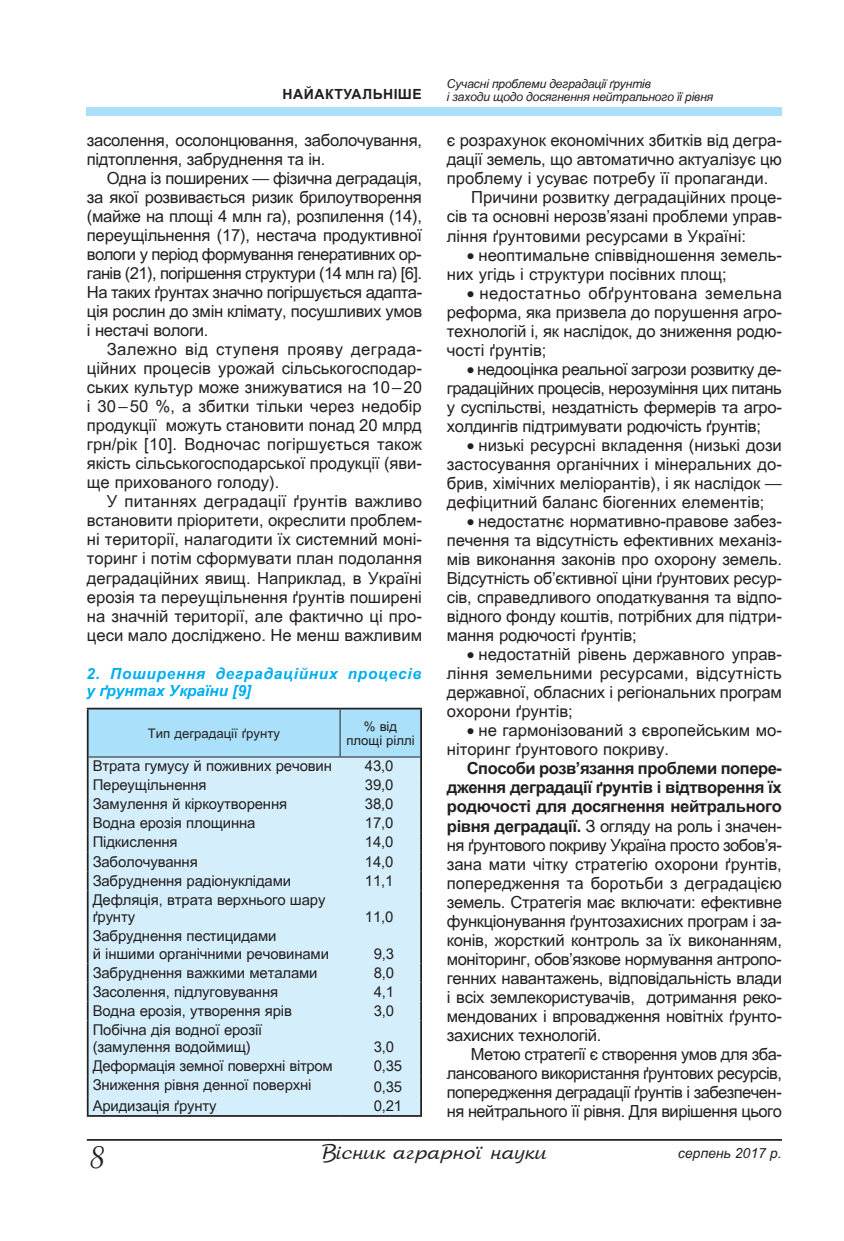
<style>
.page{position:relative;width:844px;height:1241px;background:#fff}
.page>*{position:absolute;margin:0;border:0;box-sizing:border-box;transform-origin:0 0}
.t1{font:italic 31.5px "Lazurski C";color:#231f20}
.t2{font:21px "AS Arbat";color:#231f20}
.t3{font:16.62px/19.1px "Visnyk";letter-spacing:-.01em;color:#231f20;text-align:justify}
.t4{font:italic 700 15.4px/17.2px "Visnyk";letter-spacing:.045em;color:#00aeef}
.t5{font:14.88px/17.5px "Visnyk";letter-spacing:-.01em;color:#231f20}
.t6{font:700 14px "Arial";letter-spacing:.035em;color:#231f20}
.t7{font:italic 14px "Visnyk";color:#231f20}
.t8{font:13.12px/14px "Visnyk";color:#231f20;text-align:center}
.t9{font:italic 12.25px/13.5px "Visnyk";letter-spacing:-.02em;color:#231f20}
.s1{font-weight:700}
</style>
<div class="page">
<div style="left:87px;top:108px;width:694px;height:8px;background:#aae0f9"></div>
<hr style="left:87px;top:1138px;width:694px;height:2px;background:#231f20">
<div style="left:89px;top:890px;width:331px;height:224px;background:#d4effb"></div>
<hr style="left:87px;top:707px;width:253px;height:2px;background:#231f20">
<hr style="left:340px;top:707px;width:82px;height:2px;background:#231f20">
<svg style="left:87px;top:708px;width:335px;height:182px;background:#c4e5f4"></svg>
<hr style="left:87px;top:890px;width:2px;height:36px;background:#231f20">
<hr style="left:420px;top:890px;width:2px;height:36px;background:#231f20">
<hr style="left:87px;top:926px;width:2px;height:37px;background:#231f20">
<hr style="left:420px;top:926px;width:2px;height:37px;background:#231f20">
<svg style="left:87px;top:963px;width:2px;height:57px"></svg>
<svg style="left:420px;top:963px;width:2px;height:57px"></svg>
<hr style="left:87px;top:1020px;width:2px;height:36px;background:#231f20">
<hr style="left:420px;top:1020px;width:2px;height:36px;background:#231f20">
<svg style="left:87px;top:1056px;width:2px;height:19px"></svg>
<svg style="left:420px;top:1056px;width:2px;height:19px"></svg>
<hr style="left:87px;top:1075px;width:2px;height:21px;background:#231f20">
<hr style="left:420px;top:1075px;width:2px;height:21px;background:#231f20">
<svg style="left:87px;top:1096px;width:2px;height:18px"></svg>
<svg style="left:420px;top:1096px;width:2px;height:18px"></svg>
<hr style="left:87px;top:1114px;width:253px;height:2px;background:#231f20">
<hr style="left:340px;top:1114px;width:82px;height:2px;background:#231f20">
<p class="t6" style="left:282px;top:84px;width:140px">Найактуальніше</p>
<p class="t9" style="left:446px;top:77px;width:268px">Сучасні проблеми деградації ґрунтів<br>і заходи щодо досягнення нейтрального її рівня</p>
<p class="t3" style="left:87px;top:131px;width:336px">засолення, осолонцювання, заболочування, підтоплення, забруднення та ін.</p>
<p class="t3" style="left:87px;top:169px;width:337px;text-indent:20px">Одна із поширених — фізична деградація, за якої розвивається ризик брилоутворення (майже на площі 4 млн га), розпилення (14), переущільнення (17), нестача продуктивної вологи у період формування генеративних ор&shy;ганів (21), погіршення структури (14 млн га) [6].<br>На таких ґрунтах значно погіршується адапта&shy;ція рослин до змін клімату, посушливих умов і нестачі вологи.</p>
<p class="t3" style="left:87px;top:340px;width:337px;text-indent:20px">Залежно від ступеня прояву деграда&shy;ційних процесів урожай сільськогосподар&shy;ських культур може знижуватися на 10–20 і 30–50 %, а збитки тільки через недобір продукції можуть становити понад 20 млрд грн/рік [10]. Водночас погіршується також якість сільськогосподарської продукції (яви&shy;ще прихованого голоду).</p>
<p class="t3" style="left:87px;top:492px;width:337px;text-indent:20px">У питаннях деградації ґрунтів важливо встановити пріоритети, окреслити проблем&shy;ні території, налагодити їх системний моні&shy;торинг і потім сформувати план подолання деградаційних явищ. Наприклад, в Україні ерозія та переущільнення ґрунтів поширені на значній території, але фактично ці про&shy;цеси мало досліджено. Не менш важливим</p>
<p class="t4" style="left:87px;top:664px;width:336px">2. Поширення деградаційних процесів у ґрунтах України [9]</p>
<p class="t8" style="left:148px;top:725px;width:133px">Тип деградації ґрунту</p>
<p class="t8" style="left:346px;top:718px;width:70px">% від площі ріллі</p>
<p class="t5" style="left:93px;top:757px;width:241px">Втрата гумусу й поживних речовин</p>
<p class="t5" style="left:365px;top:757px;width:30px">43,0</p>
<p class="t5" style="left:93px;top:776px;width:115px">Переущільнення</p>
<p class="t5" style="left:365px;top:776px;width:30px">39,0</p>
<p class="t5" style="left:93px;top:795px;width:196px">Замулення й кіркоутворення</p>
<p class="t5" style="left:365px;top:795px;width:30px">38,0</p>
<p class="t5" style="left:93px;top:814px;width:164px">Водна ерозія площинна</p>
<p class="t5" style="left:365px;top:814px;width:30px">17,0</p>
<p class="t5" style="left:93px;top:833px;width:86px">Підкислення</p>
<p class="t5" style="left:365px;top:833px;width:30px">14,0</p>
<p class="t5" style="left:93px;top:852px;width:107px">Заболочування</p>
<p class="t5" style="left:365px;top:852px;width:30px">14,0</p>
<p class="t5" style="left:93px;top:871px;width:200px">Забруднення радіонуклідами</p>
<p class="t5" style="left:365px;top:871px;width:30px">11,1</p>
<p class="t5" style="left:93px;top:890px;width:234px">Дефляція, втрата верхнього шару ґрунту</p>
<p class="t5" style="left:365px;top:908px;width:30px">11,0</p>
<p class="t5" style="left:93px;top:927px;width:238px">Забруднення пестицидами<br>й іншими органічними речовинами</p>
<p class="t5" style="left:373px;top:944px;width:22px">9,3</p>
<p class="t5" style="left:93px;top:963px;width:226px">Забруднення важкими металами</p>
<p class="t5" style="left:373px;top:963px;width:22px">8,0</p>
<p class="t5" style="left:93px;top:982px;width:187px">Засолення, підлуговування</p>
<p class="t5" style="left:373px;top:982px;width:22px">4,1</p>
<p class="t5" style="left:93px;top:1001px;width:201px">Водна ерозія, утворення ярів</p>
<p class="t5" style="left:373px;top:1001px;width:22px">3,0</p>
<p class="t5" style="left:93px;top:1020px;width:171px">Побічна дія водної ерозії (замулення водоймищ)</p>
<p class="t5" style="left:373px;top:1038px;width:22px">3,0</p>
<p class="t5" style="left:93px;top:1057px;width:241px">Деформація земної поверхні вітром</p>
<p class="t5" style="left:373px;top:1057px;width:30px">0,35</p>
<p class="t5" style="left:93px;top:1076px;width:220px">Зниження рівня денної поверхні</p>
<p class="t5" style="left:373px;top:1077px;width:30px">0,35</p>
<p class="t5" style="left:93px;top:1096px;width:125px">Аридизація ґрунту</p>
<p class="t5" style="left:373px;top:1096px;width:30px">0,21</p>
<p class="t3" style="left:446px;top:131px;width:336px">є розрахунок економічних збитків від дегра-</p>
<p class="t3" style="left:446px;top:150px;width:336px">дації земель, що автоматично актуалізує цю</p>
<p class="t3" style="left:446px;top:169px;width:323px">проблему і усуває потребу її пропаганди.</p>
<p class="t3" style="left:471px;top:188px;width:312px">Причини розвитку деградаційних проце-</p>
<p class="t3" style="left:446px;top:207px;width:336px">сів та основні нерозв’язані проблеми управ-</p>
<p class="t3" style="left:446px;top:226px;width:300px">ління ґрунтовими ресурсами в Україні:</p>
<p class="t3" style="left:446px;top:245px;width:336px;text-indent:20px">• неоптимальне співвідношення земель&shy;них угідь і структури посівних площ;</p>
<p class="t3" style="left:446px;top:283px;width:336px;text-indent:20px">• недостатньо обґрунтована земельна реформа, яка призвела до порушення агро&shy;технологій і, як наслідок, до зниження родю&shy;чості ґрунтів;</p>
<p class="t3" style="left:446px;top:359px;width:336px;text-indent:20px">• недооцінка реальної загрози розвитку де&shy;градаційних процесів, нерозуміння цих питань у суспільстві, нездатність фермерів та агро&shy;холдингів підтримувати родючість ґрунтів;</p>
<p class="t3" style="left:446px;top:435px;width:336px;text-indent:20px">• низькі ресурсні вкладення (низькі дози застосування органічних і мінеральних до&shy;брив, хімічних меліорантів), і як наслідок — дефіцитний баланс біогенних елементів;</p>
<p class="t3" style="left:446px;top:511px;width:336px;text-indent:20px">• недостатнє нормативно-правове забез&shy;печення та відсутність ефективних механіз&shy;мів виконання законів про охорону земель.<br>Відсутність об’єктивної ціни ґрунтових ресур&shy;сів, справедливого оподаткування та відпо&shy;відного фонду коштів, потрібних для підтри&shy;мання родючості ґрунтів;</p>
<p class="t3" style="left:447px;top:644px;width:336px;text-indent:20px">• недостатній рівень державного управ&shy;ління земельними ресурсами, відсутність державної, обласних і регіональних програм охорони ґрунтів;</p>
<p class="t3" style="left:447px;top:720px;width:336px;text-indent:20px">• не гармонізований з європейським мо&shy;ніторинг ґрунтового покриву.</p>
<p class="t3" style="left:447px;top:758px;width:336px;text-indent:20px"><span class="s1">Способи розв’язання проблеми попере&shy;дження деградації ґрунтів і відтворення їх родючості для досягнення нейтрального рівня деградації.</span> З огляду на роль і значен&shy;ня ґрунтового покриву Україна просто зобов’я&shy;зана мати чітку стратегію охорони ґрунтів, попередження та боротьби з деградацією земель. Стратегія має включати: ефективне функціонування ґрунтозахисних програм і за&shy;конів, жорсткий контроль за їх виконанням, моніторинг, обов’язкове нормування антропо&shy;генних навантажень, відповідальність влади і всіх землекористувачів, дотримання реко&shy;мендованих і впровадження новітніх ґрунто&shy;захисних технологій.</p>
<p class="t3" style="left:446px;top:1044px;width:336px;text-indent:24px">Метою стратегії є створення умов для зба&shy;лансованого використання ґрунтових ресурсів, попередження деградації ґрунтів і забезпечен&shy;ня нейтрального її рівня. Для вирішення цього</p>
<h1 class="t1" style="left:87px;top:1136px;width:18px">8</h1>
<p class="t2" style="left:322px;top:1138px;width:226px">Вісник аграрної науки</p>
<p class="t7" style="left:678px;top:1145px;width:105px">серпень 2017 р.</p>
</div>
